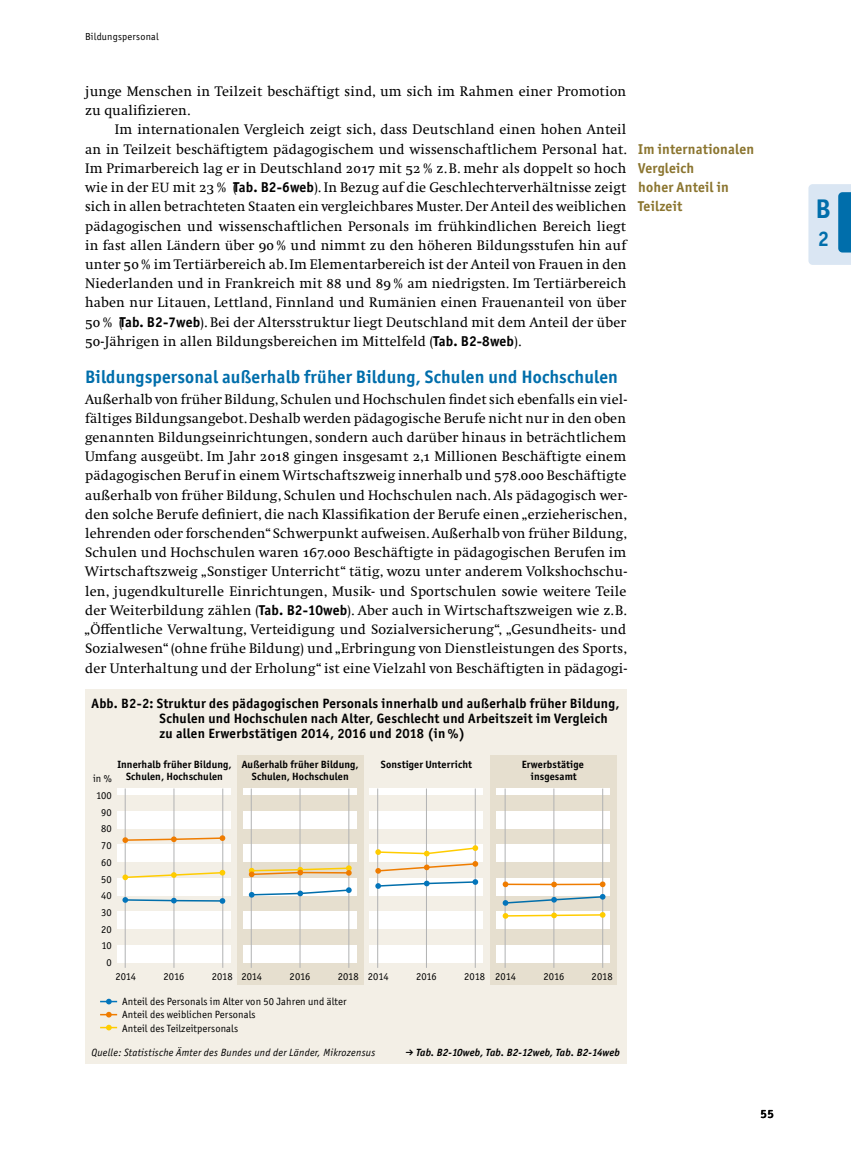
<style>
.page{position:relative;width:851px;height:1149px;background:#fff}
.page>*{position:absolute;margin:0;border:0;box-sizing:border-box;transform-origin:0 0}
.t1{font:700 27px "Officina Sans";color:#006eab}
.t2{font:700 21px "Officina Sans";color:#006eab}
.t3{font:700 18px "Officina Sans";letter-spacing:.01em;color:#006eab}
.t4{font:14.25px/19.2px "Swift O";letter-spacing:.01em;color:#000;text-align:justify}
.t5{font:700 14.25px/19.2px "Officina Sans";letter-spacing:.015em;color:#8b752f}
.t6{font:700 13.5px/15px "Officina Sans";letter-spacing:.02em;color:#000}
.t7{font:700 12px "Officina Sans";color:#000}
.t8{font:10.5px/16.8px "Officina Sans";letter-spacing:.01em;color:#000;text-align:right}
.t9{font:700 10.5px "Officina Sans";letter-spacing:.01em;color:#000}
.t10{font:italic 10.5px "Officina Sans";letter-spacing:.025em;color:#000}
.t11{font:italic 700 10.5px "Officina Sans";letter-spacing:.015em;color:#000}
.t12{font:10.2px "Officina Sans";letter-spacing:.02em;color:#000}
.s1{font-size:13.8px}
.s2{font-family:"Officina Sans";font-weight:700}
</style>
<div class="page">
<svg style="left:808px;top:184px;width:42px;height:81px;background:#adcde4"></svg>
<div style="left:85px;top:689px;width:541px;height:374px;background:#f3efe6"></div>
<div style="left:237px;top:755px;width:126px;height:229px;background:#e6dfcf"></div>
<div style="left:490px;top:755px;width:126px;height:229px;background:#e6dfcf"></div>
<div style="left:117px;top:944px;width:114px;height:18px;background:#fff"></div>
<div style="left:117px;top:911px;width:114px;height:17px;background:#fff"></div>
<div style="left:117px;top:878px;width:114px;height:17px;background:#fff"></div>
<div style="left:117px;top:844px;width:114px;height:17px;background:#fff"></div>
<div style="left:117px;top:811px;width:114px;height:17px;background:#fff"></div>
<div style="left:117px;top:788px;width:114px;height:6px;background:#fff"></div>
<div style="left:243px;top:944px;width:114px;height:18px;background:#fff"></div>
<div style="left:243px;top:911px;width:114px;height:17px;background:#fff"></div>
<div style="left:243px;top:878px;width:114px;height:17px;background:#fff"></div>
<div style="left:243px;top:844px;width:114px;height:17px;background:#fff"></div>
<div style="left:243px;top:811px;width:114px;height:17px;background:#fff"></div>
<div style="left:243px;top:788px;width:114px;height:6px;background:#fff"></div>
<div style="left:369px;top:944px;width:114px;height:18px;background:#fff"></div>
<div style="left:369px;top:911px;width:114px;height:17px;background:#fff"></div>
<div style="left:369px;top:878px;width:114px;height:17px;background:#fff"></div>
<div style="left:369px;top:844px;width:114px;height:17px;background:#fff"></div>
<div style="left:369px;top:811px;width:114px;height:17px;background:#fff"></div>
<div style="left:369px;top:788px;width:114px;height:6px;background:#fff"></div>
<div style="left:496px;top:944px;width:114px;height:18px;background:#fff"></div>
<div style="left:496px;top:911px;width:114px;height:17px;background:#fff"></div>
<div style="left:496px;top:878px;width:114px;height:17px;background:#fff"></div>
<div style="left:496px;top:844px;width:114px;height:17px;background:#fff"></div>
<div style="left:496px;top:811px;width:114px;height:17px;background:#fff"></div>
<div style="left:496px;top:788px;width:114px;height:6px;background:#fff"></div>
<hr style="left:125px;top:788px;width:1px;height:179px;background:#b1b2b3">
<hr style="left:222px;top:788px;width:1px;height:179px;background:#b1b2b3">
<hr style="left:174px;top:788px;width:1px;height:179px;background:#b1b2b3">
<hr style="left:174px;top:899px;width:48px;height:2px;background:#006eab">
<svg style="left:122px;top:869px;width:103px;height:10px"></svg>
<svg style="left:122px;top:835px;width:103px;height:7px"></svg>
<svg style="left:122px;top:896px;width:55px;height:7px"></svg>
<svg style="left:219px;top:897px;width:6px;height:6px"></svg>
<hr style="left:251px;top:788px;width:1px;height:179px;background:#b1b2b3">
<hr style="left:348px;top:788px;width:1px;height:179px;background:#b1b2b3">
<hr style="left:299px;top:788px;width:1px;height:179px;background:#b1b2b3">
<svg style="left:249px;top:865px;width:102px;height:11px"></svg>
<svg style="left:249px;top:887px;width:102px;height:10px"></svg>
<hr style="left:377px;top:788px;width:1px;height:179px;background:#b1b2b3">
<hr style="left:475px;top:788px;width:1px;height:179px;background:#b1b2b3">
<hr style="left:426px;top:788px;width:1px;height:179px;background:#b1b2b3">
<svg style="left:375px;top:845px;width:103px;height:43px"></svg>
<hr style="left:504px;top:788px;width:1px;height:179px;background:#b1b2b3">
<hr style="left:602px;top:788px;width:1px;height:179px;background:#b1b2b3">
<hr style="left:553px;top:788px;width:1px;height:179px;background:#b1b2b3">
<hr style="left:505px;top:883px;width:49px;height:2px;background:#ef7c00">
<hr style="left:554px;top:883px;width:48px;height:2px;background:#ef7c00">
<svg style="left:502px;top:911px;width:103px;height:7px"></svg>
<svg style="left:502px;top:881px;width:6px;height:5px"></svg>
<svg style="left:551px;top:881px;width:6px;height:6px"></svg>
<svg style="left:599px;top:881px;width:6px;height:5px"></svg>
<svg style="left:502px;top:893px;width:103px;height:12px"></svg>
<svg style="left:100px;top:998px;width:17px;height:6px"></svg>
<svg style="left:100px;top:1011px;width:17px;height:6px"></svg>
<svg style="left:100px;top:1024px;width:17px;height:6px"></svg>
<p class="t12" style="left:85px;top:30px;width:75px">Bildungspersonal</p>
<p class="t4" style="left:85px;top:82px;width:542px">junge Menschen in Teilzeit beschäftigt sind, um sich im Rahmen einer Promotion zu qualifizieren.</p>
<p class="t4" style="left:85px;top:120px;width:543px;text-indent:30px">Im internationalen Vergleich zeigt sich, dass Deutschland einen hohen Anteil an in Teilzeit beschäftigtem pädagogischem und wissenschaftlichem Personal hat.<br>Im Primarbereich lag er in Deutschland 2017 mit 52 % z. B. mehr als doppelt so hoch wie in der <span class="s1">EU</span> mit 23 % (<span class="s2">Tab. B2-6web</span>). In Bezug auf die Geschlechterverhältnisse zeigt sich in allen betrachteten Staaten ein vergleichbares Muster. Der Anteil des weiblichen pädagogischen und wissenschaftlichen Personals im frühkindlichen Bereich liegt in fast allen Ländern über 90 % und nimmt zu den höheren Bildungsstufen hin auf unter 50 % im Tertiärbereich ab. Im Elementarbereich ist der Anteil von Frauen in den Niederlanden und in Frankreich mit 88 und 89 % am niedrigsten. Im Tertiärbereich haben nur Litauen, Lettland, Finnland und Rumänien einen Frauenanteil von über 50 % (<span class="s2">Tab. B2-7web</span>). Bei der Altersstruktur liegt Deutschland mit dem Anteil der über 50-Jährigen in allen Bildungsbereichen im Mittelfeld (<span class="s2">Tab. B2-8web</span>).</p>
<h3 class="t3" style="left:85px;top:365px;width:534px">Bildungspersonal außerhalb früher Bildung, Schulen und Hochschulen</h3>
<p class="t4" style="left:85px;top:389px;width:543px">Außerhalb von früher Bildung, Schulen und Hochschulen findet sich ebenfalls ein viel&shy;fältiges Bildungsangebot. Deshalb werden pädagogische Berufe nicht nur in den oben genannten Bildungseinrichtungen, sondern auch darüber hinaus in beträchtlichem Umfang ausgeübt. Im Jahr 2018 gingen insgesamt 2,1 Millionen Beschäftigte einem pädagogischen Beruf in einem Wirtschaftszweig innerhalb und 578.000 Beschäftigte außerhalb von früher Bildung, Schulen und Hochschulen nach. Als pädagogisch wer&shy;den solche Berufe definiert, die nach Klassifikation der Berufe einen „erzieherischen, lehrenden oder forschenden“ Schwerpunkt aufweisen. Außerhalb von früher Bildung, Schulen und Hochschulen waren 167.000 Beschäftigte in pädagogischen Berufen im Wirtschaftszweig „Sonstiger Unterricht“ tätig, wozu unter anderem Volkshochschu&shy;len, jugendkulturelle Einrichtungen, Musik- und Sportschulen sowie weitere Teile der Weiterbildung zählen (<span class="s2">Tab. B2-10web</span>). Aber auch in Wirtschaftszweigen wie z. B. „Öffentliche Verwaltung, Verteidigung und Sozialversicherung“, „Gesundheits- und Sozialwesen“ (ohne frühe Bildung) und „Erbringung von Dienstleistungen des Sports, der Unterhaltung und der Erholung“ ist eine Vielzahl von Beschäftigten in pädagogi-</p>
<p class="t6" style="left:159px;top:695px;width:461px;text-indent:-68px">Abb. B2-2: Struktur des pädagogischen Personals innerhalb und außerhalb früher Bildung,<br>Schulen und Hochschulen nach Alter, Geschlecht und Arbeitszeit im Vergleich zu allen Erwerbstätigen 2014, 2016 und 2018 (in %)</p>
<p class="t9" style="left:117px;top:758px;width:243px">Innerhalb früher Bildung, Außerhalb früher Bildung,</p>
<p class="t9" style="left:381px;top:758px;width:93px">Sonstiger Unterricht</p>
<p class="t9" style="left:521px;top:758px;width:64px">Erwerbstätige</p>
<p class="t8" style="left:93px;top:770px;width:20px">in %</p>
<p class="t9" style="left:126px;top:770px;width:98px">Schulen, Hochschulen</p>
<p class="t9" style="left:252px;top:770px;width:98px">Schulen, Hochschulen</p>
<p class="t9" style="left:531px;top:770px;width:47px">insgesamt</p>
<p class="t8" style="left:96px;top:786px;width:17px">100<br>90<br>80<br>70<br>60<br>50<br>40<br>30<br>20<br>10<br>0</p>
<p class="t8" style="left:115px;top:968px;width:22px">2014</p>
<p class="t8" style="left:163px;top:968px;width:22px">2016</p>
<p class="t8" style="left:212px;top:968px;width:52px">2018 2014</p>
<p class="t8" style="left:289px;top:968px;width:22px">2016</p>
<p class="t8" style="left:338px;top:968px;width:52px">2018 2014</p>
<p class="t8" style="left:416px;top:968px;width:22px">2016</p>
<p class="t8" style="left:464px;top:968px;width:53px">2018 2014</p>
<p class="t8" style="left:543px;top:968px;width:22px">2016</p>
<p class="t8" style="left:591px;top:968px;width:22px">2018</p>
<p class="t8" style="left:122px;top:994px;width:226px;line-height:13.5px;text-align:left">Anteil des Personals im Alter von 50 Jahren und älter<br>Anteil des weiblichen Personals<br>Anteil des Teilzeitpersonals</p>
<p class="t10" style="left:91px;top:1046px;width:285px">Quelle: Statistische Ämter des Bundes und der Länder, Mikrozensus</p>
<p class="t11" style="left:416px;top:1045px;width:205px">Tab. B2-10web, Tab. B2-12web, Tab. B2-14web</p>
<h4 class="t5" style="left:638px;top:139px;width:117px">Im internationalen<br>Vergleich<br>hoher Anteil in<br>Teilzeit</h4>
<p class="t7" style="left:760px;top:1105px;width:15px">55</p>
<h1 class="t1" style="left:815px;top:191px;width:17px">B</h1>
<h2 class="t2" style="left:817px;top:226px;width:13px">2</h2>
</div>
